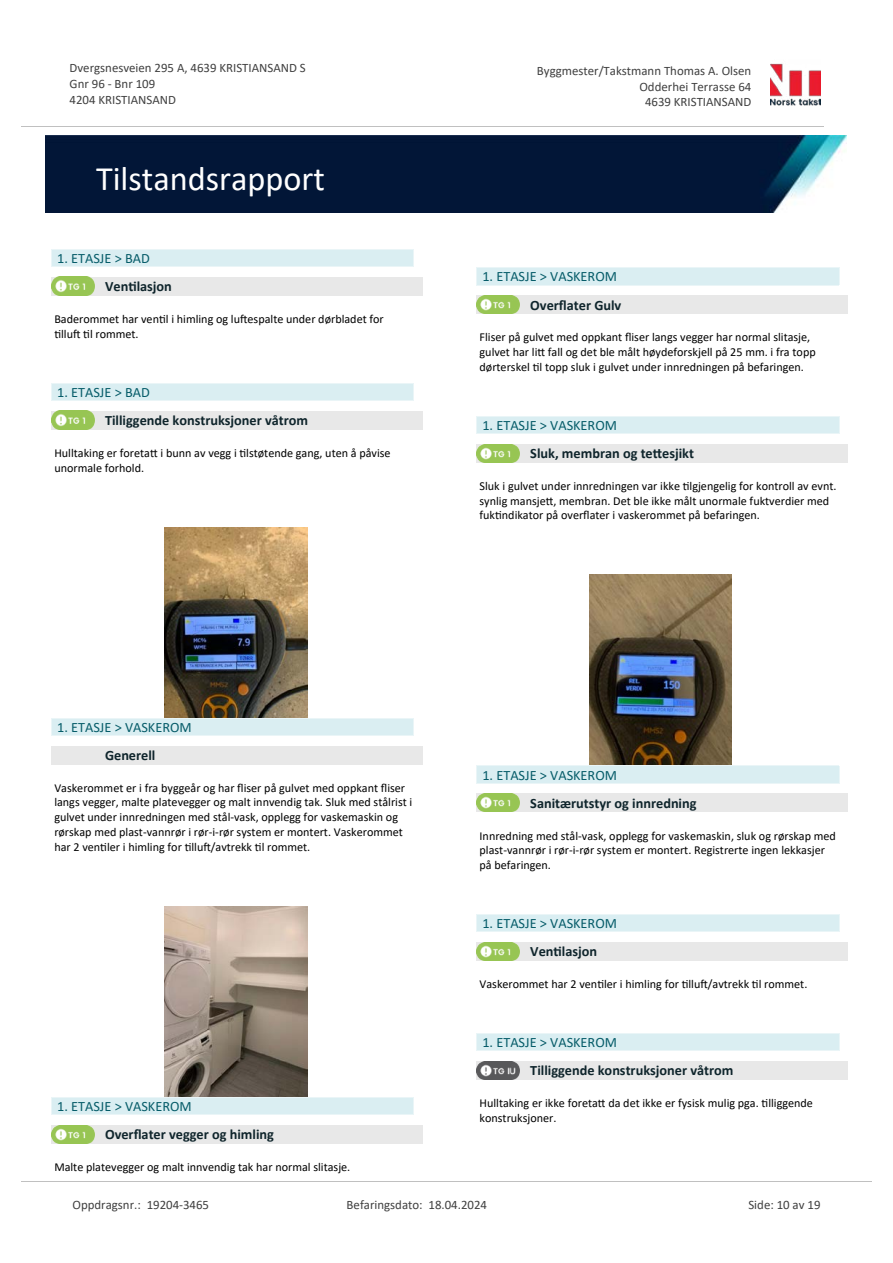
<style>
.page{position:relative;width:893px;height:1263px;background:#fff}
.page>*{position:absolute;margin:0;border:0;box-sizing:border-box;transform-origin:0 0}
.t1{font:34.35px "Calibri";color:#fff}
.t2{font:700 14.25px "Calibri";color:#0f252c}
.t3{font:14.25px "Calibri";color:#065c69}
.t4{font:12.9px/15.8px "Calibri";color:#404040}
.t5{font:12.15px/14.9px "Calibri";color:#000}
</style>
<div class="page">
<div style="left:51px;top:277px;width:372px;height:19px;background:#e8e8e8"></div>
<svg style="left:56px;top:281px;width:39px;height:15px"></svg>
<img style="left:51px;top:277px;width:43px;height:18px">
<div style="left:51px;top:249px;width:363px;height:18px;background:#daeef2"></div>
<svg style="left:51px;top:250px;width:1px;height:17px"></svg>
<hr style="left:51px;top:249px;width:363px;height:1px;background:#eaf5f7">
<hr style="left:51px;top:267px;width:363px;height:1px;background:#eaf5f7">
<div style="left:51px;top:411px;width:372px;height:18px;background:#e8e8e8"></div>
<img style="left:51px;top:411px;width:43px;height:18px">
<div style="left:51px;top:383px;width:363px;height:18px;background:#daeef2"></div>
<svg style="left:51px;top:384px;width:1px;height:16px"></svg>
<hr style="left:51px;top:383px;width:363px;height:1px;background:#eaf5f7">
<hr style="left:51px;top:400px;width:363px;height:1px;background:#eaf5f7">
<img style="left:165px;top:528px;width:142px;height:190px">
<div style="left:51px;top:746px;width:372px;height:18px;background:#e8e8e8"></div>
<div style="left:51px;top:718px;width:363px;height:17px;background:#daeef2"></div>
<svg style="left:51px;top:719px;width:1px;height:16px"></svg>
<hr style="left:51px;top:718px;width:363px;height:1px;background:#eaf5f7">
<hr style="left:51px;top:735px;width:363px;height:1px;background:#eaf5f7">
<img style="left:165px;top:907px;width:142px;height:190px">
<div style="left:51px;top:1125px;width:372px;height:19px;background:#e8e8e8"></div>
<img style="left:51px;top:1125px;width:43px;height:19px">
<div style="left:51px;top:1097px;width:363px;height:18px;background:#daeef2"></div>
<svg style="left:51px;top:1098px;width:1px;height:17px"></svg>
<hr style="left:51px;top:1097px;width:363px;height:1px;background:#eaf5f7">
<hr style="left:51px;top:1115px;width:363px;height:1px;background:#eaf5f7">
<div style="left:477px;top:295px;width:371px;height:19px;background:#e8e8e8"></div>
<svg style="left:481px;top:300px;width:39px;height:14px"></svg>
<img style="left:477px;top:295px;width:42px;height:18px">
<div style="left:477px;top:268px;width:362px;height:17px;background:#daeef2"></div>
<svg style="left:839px;top:268px;width:1px;height:17px"></svg>
<hr style="left:477px;top:268px;width:362px;height:1px;background:#eaf5f7">
<hr style="left:477px;top:285px;width:362px;height:1px;background:#eaf5f7">
<div style="left:477px;top:444px;width:371px;height:18px;background:#e8e8e8"></div>
<img style="left:477px;top:444px;width:42px;height:18px">
<div style="left:477px;top:416px;width:362px;height:18px;background:#daeef2"></div>
<svg style="left:839px;top:416px;width:1px;height:18px"></svg>
<hr style="left:477px;top:416px;width:362px;height:1px;background:#eaf5f7">
<hr style="left:477px;top:433px;width:362px;height:1px;background:#eaf5f7">
<img style="left:589px;top:575px;width:143px;height:190px">
<div style="left:477px;top:794px;width:371px;height:18px;background:#e8e8e8"></div>
<svg style="left:481px;top:798px;width:39px;height:14px"></svg>
<img style="left:477px;top:793px;width:42px;height:18px">
<div style="left:477px;top:766px;width:362px;height:17px;background:#daeef2"></div>
<svg style="left:839px;top:766px;width:1px;height:17px"></svg>
<hr style="left:477px;top:766px;width:362px;height:1px;background:#eaf5f7">
<hr style="left:477px;top:783px;width:362px;height:1px;background:#eaf5f7">
<div style="left:477px;top:942px;width:371px;height:19px;background:#e8e8e8"></div>
<svg style="left:481px;top:947px;width:39px;height:14px"></svg>
<img style="left:477px;top:942px;width:42px;height:18px">
<div style="left:477px;top:914px;width:362px;height:18px;background:#daeef2"></div>
<svg style="left:839px;top:914px;width:1px;height:18px"></svg>
<hr style="left:477px;top:914px;width:362px;height:1px;background:#eaf5f7">
<hr style="left:477px;top:932px;width:362px;height:1px;background:#eaf5f7">
<div style="left:477px;top:1061px;width:371px;height:18px;background:#e8e8e8"></div>
<img style="left:477px;top:1061px;width:42px;height:18px">
<div style="left:477px;top:1033px;width:362px;height:18px;background:#daeef2"></div>
<svg style="left:839px;top:1033px;width:1px;height:18px"></svg>
<hr style="left:477px;top:1033px;width:362px;height:1px;background:#eaf5f7">
<hr style="left:477px;top:1050px;width:362px;height:1px;background:#eaf5f7">
<img style="left:770px;top:63px;width:51px;height:43px">
<hr style="left:21px;top:127px;width:802px;height:1px;background:#c0c0c0">
<img style="left:46px;top:135px;width:800px;height:78px">
<hr style="left:21px;top:1181px;width:851px;height:1px;background:#c0c0c0">
<p class="t4" style="left:70px;top:60px;width:238px">Dvergsnesveien 295 A, 4639 KRISTIANSAND S<br>Gnr 96 - Bnr 109<br>4204 KRISTIANSAND</p>
<p class="t4" style="left:537px;top:63px;width:216px">Byggmester/Takstmann Thomas A. Olsen</p>
<p class="t4" style="left:639px;top:78px;width:113px">Odderhei Terrasse 64</p>
<p class="t4" style="left:645px;top:94px;width:108px">4639 KRISTIANSAND</p>
<h1 class="t1" style="left:96px;top:155px;width:230px">Tilstandsrapport</h1>
<p class="t3" style="left:57px;top:248px;width:94px">1. ETASJE &gt; BAD</p>
<p class="t2" style="left:105px;top:277px;width:68px">Ven琀椀lasjon</p>
<p class="t5" style="left:54px;top:311px;width:331px">Baderommet har ven琀椀l i himling og lu昀琀espalte under dørbladet for琀椀llu昀琀 琀椀l rommet.</p>
<p class="t3" style="left:57px;top:382px;width:94px">1. ETASJE &gt; BAD</p>
<p class="t2" style="left:105px;top:410px;width:205px">Tilliggende konstruksjoner våtrom</p>
<p class="t5" style="left:54px;top:445px;width:338px">Hulltaking er foreta琀琀 i bunn av vegg i 琀椀lstøtende gang, uten å påvise unormale forhold.</p>
<p class="t3" style="left:482px;top:267px;width:136px">1. ETASJE &gt; VASKEROM</p>
<p class="t2" style="left:530px;top:295px;width:93px">Over昀氀ater Gulv</p>
<p class="t5" style="left:480px;top:330px;width:338px">Fliser på gulvet med oppkant 昀氀iser langs vegger har normal slitasje, gulvet har li琀琀 fall og det ble målt høydeforskjell på 25 mm. i fra topp dørterskel 琀椀l topp sluk i gulvet under innredningen på befaringen.</p>
<p class="t3" style="left:482px;top:415px;width:136px">1. ETASJE &gt; VASKEROM</p>
<p class="t2" style="left:530px;top:443px;width:165px">Sluk, membran og te琀琀esjikt</p>
<p class="t5" style="left:480px;top:478px;width:358px">Sluk i gulvet under innredningen var ikke 琀椀lgjengelig for kontroll av evnt. synlig mansje琀琀, membran. Det ble ikke målt unormale fuktverdier med fuk琀椀ndikator på over昀氀ater i vaskerommet på befaringen.</p>
<p class="t3" style="left:57px;top:717px;width:136px">1. ETASJE &gt; VASKEROM</p>
<p class="t2" style="left:105px;top:745px;width:52px">Generell</p>
<p class="t5" style="left:54px;top:780px;width:359px">Vaskerommet er i fra byggeår og har 昀氀iser på gulvet med oppkant 昀氀iser langs vegger, malte platevegger og malt innvendig tak. Sluk med stålrist i gulvet under innredningen med stål-vask, opplegg for vaskemaskin og rørskap med plast-vannrør i rør-i-rør system er montert. Vaskerommet har 2 ven琀椀ler i himling for 琀椀llu昀琀/avtrekk 琀椀l rommet.</p>
<p class="t3" style="left:57px;top:1096px;width:136px">1. ETASJE &gt; VASKEROM</p>
<p class="t2" style="left:105px;top:1124px;width:170px">Over昀氀ater vegger og himling</p>
<p class="t5" style="left:54px;top:1159px;width:298px">Malte platevegger og malt innvendig tak har normal slitasje.</p>
<p class="t3" style="left:482px;top:765px;width:136px">1. ETASJE &gt; VASKEROM</p>
<p class="t2" style="left:530px;top:793px;width:168px">Sanitærutstyr og innredning</p>
<p class="t5" style="left:480px;top:828px;width:358px">Innredning med stål-vask, opplegg for vaskemaskin, sluk og rørskap med plast-vannrør i rør-i-rør system er montert. Registrerte ingen lekkasjer på befaringen.</p>
<p class="t3" style="left:482px;top:913px;width:136px">1. ETASJE &gt; VASKEROM</p>
<p class="t2" style="left:530px;top:941px;width:68px">Ven琀椀lasjon</p>
<p class="t5" style="left:480px;top:976px;width:329px">Vaskerommet har 2 ven琀椀ler i himling for 琀椀llu昀琀/avtrekk 琀椀l rommet.</p>
<p class="t3" style="left:482px;top:1032px;width:136px">1. ETASJE &gt; VASKEROM</p>
<p class="t2" style="left:530px;top:1060px;width:205px">Tilliggende konstruksjoner våtrom</p>
<p class="t5" style="left:480px;top:1095px;width:335px">Hulltaking er ikke foreta琀琀 da det ikke er fysisk mulig pga. 琀椀lliggende konstruksjoner.</p>
<p class="t4" style="left:72px;top:1197px;width:138px">Oppdragsnr.: 19204-3465</p>
<p class="t4" style="left:347px;top:1197px;width:142px">Befaringsdato: 18.04.2024</p>
<p class="t4" style="left:748px;top:1197px;width:74px">Side: 10 av 19</p>
</div>
